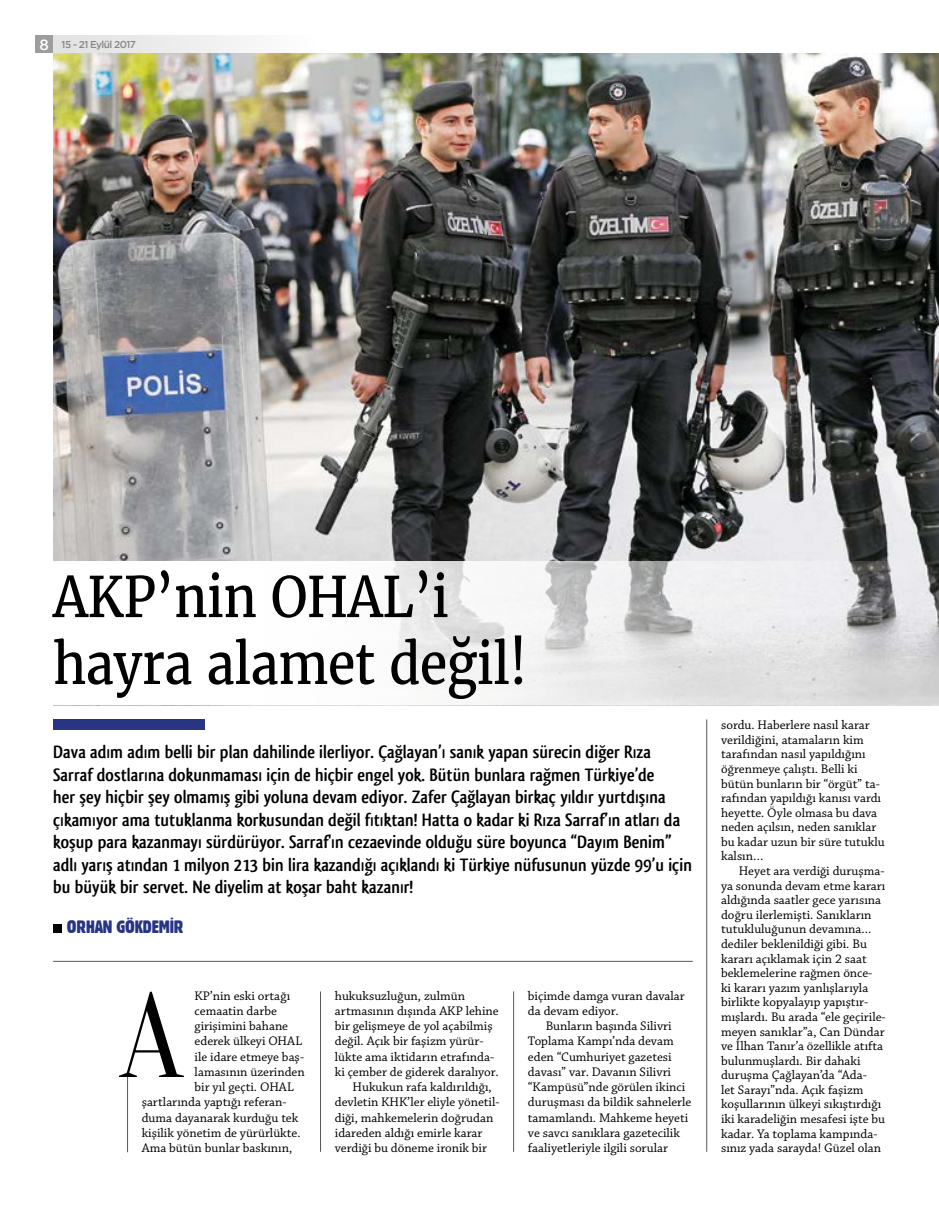
<style>
.page{position:relative;width:939px;height:1205px;background:#fff}
.page>*{position:absolute;margin:0;border:0;box-sizing:border-box;transform-origin:0 0}
.t1{font:119.25px "Oranienbaum";color:#000}
.t2{font:55.75px/66.9px "Merriweather";letter-spacing:-.01em;color:#000;scale:.9 1}
.t3{font:700 18.75px/22.5px "Qlassik";color:#000}
.t4{font:17.5px "Gothic 821 Condensed BT";letter-spacing:-.01em;color:#283583;scale:1.1 1}
.t5{font:13.12px/14.6px "Chaparral Pro";color:#000}
.t6{font:500 10px "Gotham";letter-spacing:-.06em;color:#878787}
.s1{font-size:15px;color:#fff}
</style>
<div class="page">
<img style="left:53px;top:53px;width:886px;height:508px">
<hr style="left:127px;top:1077px;width:1px;height:75px;background:#575756">
<hr style="left:320px;top:991px;width:1px;height:161px;background:#575756">
<hr style="left:513px;top:991px;width:1px;height:161px;background:#575756">
<hr style="left:707px;top:719px;width:1px;height:433px;background:#575756">
<hr style="left:53px;top:961px;width:640px;height:1px;background:#575756">
<div style="left:53px;top:924px;width:9px;height:9px;background:#000"></div>
<div style="left:53px;top:719px;width:152px;height:11px;background:#283583"></div>
<svg style="left:393px;top:561px;width:546px;height:144px"></svg>
<div style="left:53px;top:35px;width:262px;height:18px;background:linear-gradient(to right,#e0e0e0,#fdfdfd)"></div>
<div style="left:35px;top:35px;width:18px;height:18px;background:#9d9d9c"></div>
<p class="t6" style="left:40px;top:39px;width:98px"><span class="s1">8</span> 15 - 21 Eylül 2017</p>
<h2 class="t2" style="left:53px;top:562px;width:528px">AKP’nin OHAL’i hayra alamet değil!</h2>
<p class="t3" style="left:53px;top:741px;width:640px">Dava adım adım belli bir plan dahilinde ilerliyor. Çağlayan’ı sanık yapan sürecin diğer Rıza Sarraf dostlarına dokunmaması için de hiçbir engel yok. Bütün bunlara rağmen Türkiye’de<br>her şey hiçbir şey olmamış gibi yoluna devam ediyor. Zafer Çağlayan birkaç yıldır yurtdışına çıkamıyor ama tutuklanma korkusundan değil fıtıktan! Hatta o kadar ki Rıza Sarraf’ın atları da koşup para kazanmayı sürdürüyor. Sarraf'ın cezaevinde olduğu süre boyunca “Dayım Benim” adlı yarış atından 1 milyon 213 bin lira kazandığı açıklandı ki Türkiye nüfusunun yüzde 99’u için bu büyük bir servet. Ne diyelim at koşar baht kazanır!</p>
<h3 class="t4" style="left:67px;top:916px;width:108px">ORHAN GÖKDEMİR</h3>
<p class="t5" style="left:195px;top:988px;width:97px">KP’nin eski ortağı</p>
<p class="t5" style="left:195px;top:1004px;width:84px">cemaatin darbe</p>
<p class="t5" style="left:195px;top:1019px;width:95px">girişimini bahane</p>
<p class="t5" style="left:195px;top:1034px;width:109px">ederek ülkeyi OHAL</p>
<p class="t5" style="left:195px;top:1049px;width:111px">ile idare etmeye baş-</p>
<p class="t5" style="left:195px;top:1065px;width:112px">lamasının üzerinden</p>
<p class="t5" style="left:195px;top:1080px;width:101px">bir yıl geçti. OHAL</p>
<p class="t5" style="left:142px;top:1095px;width:146px">şartlarında yaptığı referan-</p>
<p class="t5" style="left:142px;top:1111px;width:158px">duma dayanarak kurduğu tek</p>
<p class="t5" style="left:142px;top:1126px;width:160px">kişilik yönetim de yürürlükte.</p>
<p class="t5" style="left:142px;top:1141px;width:152px">Ama bütün bunlar baskının,</p>
<h1 class="t1" style="left:120px;top:970px;width:63px">A</h1>
<p class="t5" style="left:335px;top:988px;width:132px">hukuksuzluğun, zulmün</p>
<p class="t5" style="left:335px;top:1004px;width:165px">artmasının dışında AKP lehine</p>
<p class="t5" style="left:335px;top:1019px;width:159px">bir gelişmeye de yol açabilmiş</p>
<p class="t5" style="left:335px;top:1034px;width:150px">değil. Açık bir faşizm yürür-</p>
<p class="t5" style="left:335px;top:1049px;width:161px">lükte ama iktidarın etrafında-</p>
<p class="t5" style="left:335px;top:1065px;width:165px">ki çember de giderek daralıyor.</p>
<p class="t5" style="left:353px;top:1080px;width:141px">Hukukun rafa kaldırıldığı,</p>
<p class="t5" style="left:335px;top:1095px;width:166px">devletin KHK’ler eliyle yönetil-</p>
<p class="t5" style="left:335px;top:1111px;width:160px">diği, mahkemelerin doğrudan</p>
<p class="t5" style="left:335px;top:1126px;width:149px">idareden aldığı emirle karar</p>
<p class="t5" style="left:335px;top:1141px;width:154px">verdiği bu döneme ironik bir</p>
<p class="t5" style="left:528px;top:988px;width:158px;line-height:15.2px">biçimde damga vuran davalar da devam ediyor.</p>
<p class="t5" style="left:528px;top:1019px;width:165px;line-height:15.2px;text-indent:18px">Bunların başında Silivri<br>Toplama Kampı’nda devam eden “Cumhuriyet gazetesi davası” var. Davanın Silivri “Kampüsü”nde görülen ikinci duruşması da bildik sahnelerle tamamlandı. Mahkeme heyeti ve savcı sanıklara gazetecilik faaliyetleriyle ilgili sorular</p>
<p class="t5" style="left:721px;top:718px;width:165px">sordu. Haberlere nasıl karar verildiğini, atamaların kim tarafından nasıl yapıldığını öğrenmeye çalıştı. Belli ki bütün bunların bir “örgüt” ta&shy;rafından yapıldığı kanısı vardı heyette. Öyle olmasa bu dava neden açılsın, neden sanıklar bu kadar uzun bir süre tutuklu kalsın…</p>
<p class="t5" style="left:721px;top:864px;width:166px;text-indent:18px">Heyet ara verdiği duruşma&shy;ya sonunda devam etme kararı aldığında saatler gece yarısına doğru ilerlemişti. Sanıkların tutukluluğunun devamına... dediler beklenildiği gibi. Bu kararı açıklamak için 2 saat beklemelerine rağmen önce&shy;ki kararı yazım yanlışlarıyla birlikte kopyalayıp yapıştır&shy;mışlardı. Bu arada “ele geçirile&shy;meyen sanıklar”a, Can Dündar ve İlhan Tanır’a özellikle atıfta bulunmuşlardı. Bir dahaki duruşma Çağlayan’da “Ada-<br>let Sarayı”nda. Açık faşizm koşullarının ülkeyi sıkıştırdığı iki karadeliğin mesafesi işte bu kadar. Ya toplama kampında&shy;sınız yada sarayda! Güzel olan</p>
</div>
